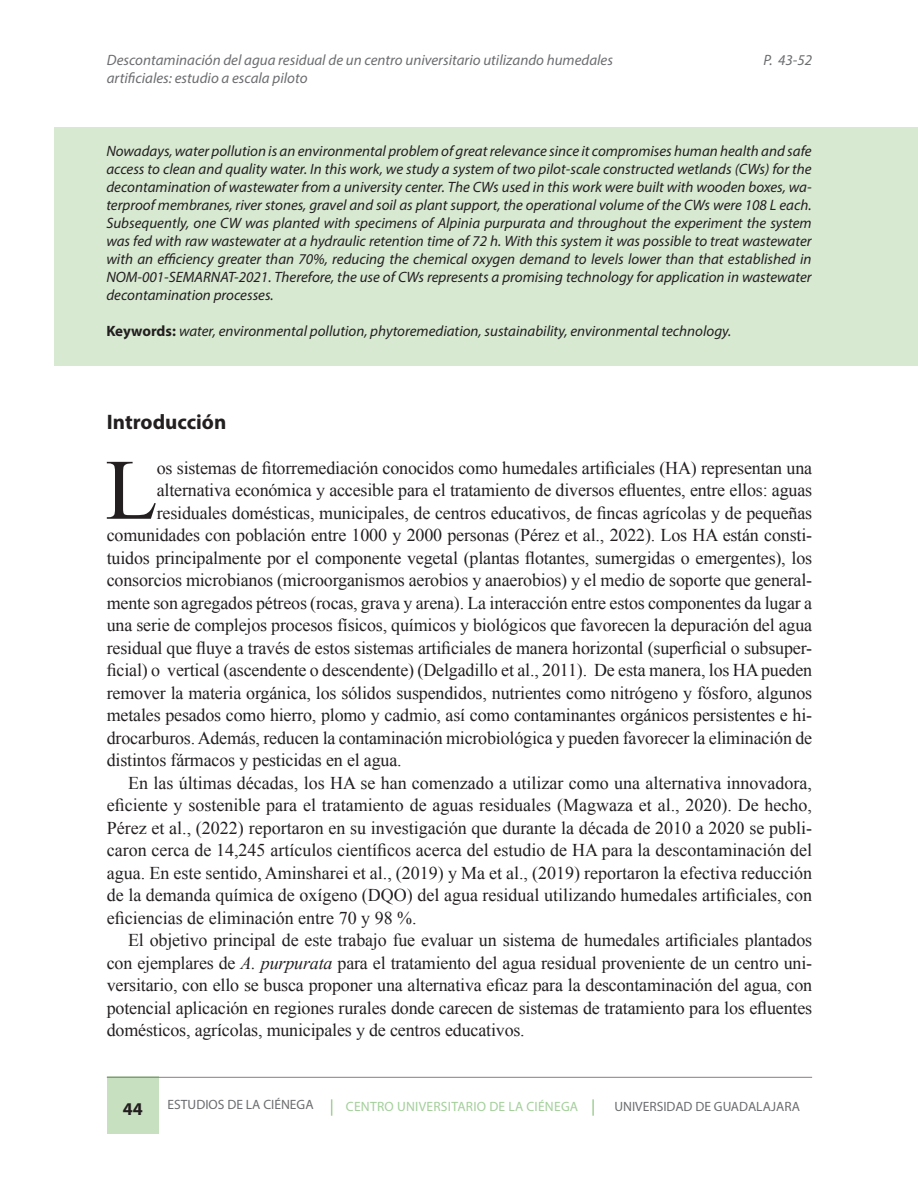
<style>
.page{position:relative;width:918px;height:1188px;background:#fff}
.page>*{position:absolute;margin:0;border:0;box-sizing:border-box;transform-origin:0 0}
.Texto_artículo{font:85.95px "Times New Roman";color:#231f20}
.Subtítulo_subtitulo_artículo{font:700 21px "Myriad Pro";color:#231f20}
.Texto_artículo-2{font:18px/22.5px "Times New Roman";letter-spacing:-.01em;color:#231f20;text-align:justify}
.t1{font:700 18px "Myriad Pro";color:#231f20}
.Abstract{font:italic 15px/18px "Myriad Pro";color:#231f20;text-align:justify}
.t2{font:italic 15px/18px "Myriad Pro";color:#6c6d70}
.t3{font:13.5px "Myriad Pro";color:#6c6d70}
.t4{font:13.5px "Myriad Pro";letter-spacing:.02em;color:#a3cf9a}
.s1{font-weight:700;font-style:normal}
.s2{font-style:italic}
</style>
<div class="page">
<div style="left:107px;top:1077px;width:52px;height:57px;background:#c7e0bf"></div>
<svg style="left:331px;top:1099px;width:1px;height:17px"></svg>
<svg style="left:592px;top:1099px;width:2px;height:17px"></svg>
<hr style="left:107px;top:1077px;width:705px;height:1px;background:#867f7c">
<div style="left:54px;top:128px;width:864px;height:238px;background:#d8e9d2"></div>
<p class="t2" style="left:107px;top:51px;width:508px">Descontaminación del agua residual de un centro universitario utilizando humedales artificiales: estudio a escala piloto</p>
<p class="t2" style="left:763px;top:51px;width:50px">P. 43-52</p>
<p class="Abstract" style="left:106px;top:141px;width:707px">Nowadays, water pollution is an environmental problem of great relevance since it compromises human health and safe access to clean and quality water. In this work, we study a system of two pilot-scale constructed wetlands (CWs) for the decontamination of wastewater from a university center. The CWs used in this work were built with wooden boxes, wa&shy;terproof membranes, river stones, gravel and soil as plant support, the operational volume of the CWs were 108 L each.<br>Subsequently, one CW was planted with specimens of Alpinia purpurata and throughout the experiment the system was fed with raw wastewater at a hydraulic retention time of 72 h. With this system it was possible to treat wastewater with an efficiency greater than 70%, reducing the chemical oxygen demand to levels lower than that established in NOM-001-SEMARNAT-2021. Therefore, the use of CWs represents a promising technology for application in wastewater decontamination processes.</p>
<p class="Abstract" style="left:106px;top:321px;width:627px"><span class="s1">Keywords:</span> water, environmental pollution, phytoremediation, sustainability, environmental technology.</p>
<p class="Subtítulo_subtitulo_artículo" style="left:107px;top:408px;width:121px">Introducción</p>
<p class="Texto_artículo" style="left:105px;top:432px;width:54px">L</p>
<p class="Texto_artículo-2" style="left:157px;top:456px;width:657px">os sistemas de fitorremediación conocidos como humedales artificiales (HA) representan una</p>
<p class="Texto_artículo-2" style="left:157px;top:479px;width:657px">alternativa económica y accesible para el tratamiento de diversos efluentes, entre ellos: aguas</p>
<p class="Texto_artículo-2" style="left:157px;top:501px;width:657px">residuales domésticas, municipales, de centros educativos, de fincas agrícolas y de pequeñas</p>
<p class="Texto_artículo-2" style="left:107px;top:524px;width:707px">comunidades con población entre 1000 y 2000 personas (Pérez et al., 2022). Los HA están consti-</p>
<p class="Texto_artículo-2" style="left:107px;top:546px;width:707px">tuidos principalmente por el componente vegetal (plantas flotantes, sumergidas o emergentes), los</p>
<p class="Texto_artículo-2" style="left:107px;top:569px;width:707px">consorcios microbianos (microorganismos aerobios y anaerobios) y el medio de soporte que general-</p>
<p class="Texto_artículo-2" style="left:107px;top:591px;width:707px">mente son agregados pétreos (rocas, grava y arena). La interacción entre estos componentes da lugar a</p>
<p class="Texto_artículo-2" style="left:107px;top:614px;width:707px">una serie de complejos procesos físicos, químicos y biológicos que favorecen la depuración del agua</p>
<p class="Texto_artículo-2" style="left:107px;top:636px;width:707px">residual que fluye a través de estos sistemas artificiales de manera horizontal (superficial o subsuper-</p>
<p class="Texto_artículo-2" style="left:107px;top:659px;width:707px">ficial) o vertical (ascendente o descendente) (Delgadillo et al., 2011). De esta manera, los HA pueden</p>
<p class="Texto_artículo-2" style="left:107px;top:681px;width:707px">remover la materia orgánica, los sólidos suspendidos, nutrientes como nitrógeno y fósforo, algunos</p>
<p class="Texto_artículo-2" style="left:107px;top:704px;width:707px">metales pesados como hierro, plomo y cadmio, así como contaminantes orgánicos persistentes e hi-</p>
<p class="Texto_artículo-2" style="left:107px;top:726px;width:707px">drocarburos. Además, reducen la contaminación microbiológica y pueden favorecer la eliminación de</p>
<p class="Texto_artículo-2" style="left:107px;top:749px;width:296px">distintos fármacos y pesticidas en el agua.</p>
<p class="Texto_artículo-2" style="left:107px;top:771px;width:707px;text-indent:21px">En las últimas décadas, los HA se han comenzado a utilizar como una alternativa innovadora, eficiente y sostenible para el tratamiento de aguas residuales (Magwaza et al., 2020). De hecho, Pérez et al., (2022) reportaron en su investigación que durante la década de 2010 a 2020 se publi&shy;caron cerca de 14,245 artículos científicos acerca del estudio de HA para la descontaminación del agua. En este sentido, Aminsharei et al., (2019) y Ma et al., (2019) reportaron la efectiva reducción de la demanda química de oxígeno (DQO) del agua residual utilizando humedales artificiales, con eficiencias de eliminación entre 70 y 98 %.</p>
<p class="Texto_artículo-2" style="left:107px;top:929px;width:707px;text-indent:21px">El objetivo principal de este trabajo fue evaluar un sistema de humedales artificiales plantados con ejemplares de <span class="s2">A. purpurata</span> para el tratamiento del agua residual proveniente de un centro uni&shy;versitario, con ello se busca proponer una alternativa eficaz para la descontaminación del agua, con potencial aplicación en regiones rurales donde carecen de sistemas de tratamiento para los efluentes domésticos, agrícolas, municipales y de centros educativos.</p>
<p class="t1" style="left:123px;top:1097px;width:21px">44</p>
<p class="t3" style="left:168px;top:1097px;width:147px">ESTUDIOS DE LA CIÉNEGA</p>
<p class="t4" style="left:346px;top:1099px;width:234px">CENTRO UNIVERSITARIO DE LA CIÉNEGA</p>
<p class="t3" style="left:614px;top:1099px;width:187px">UNIVERSIDAD DE GUADALAJARA</p>
</div>
